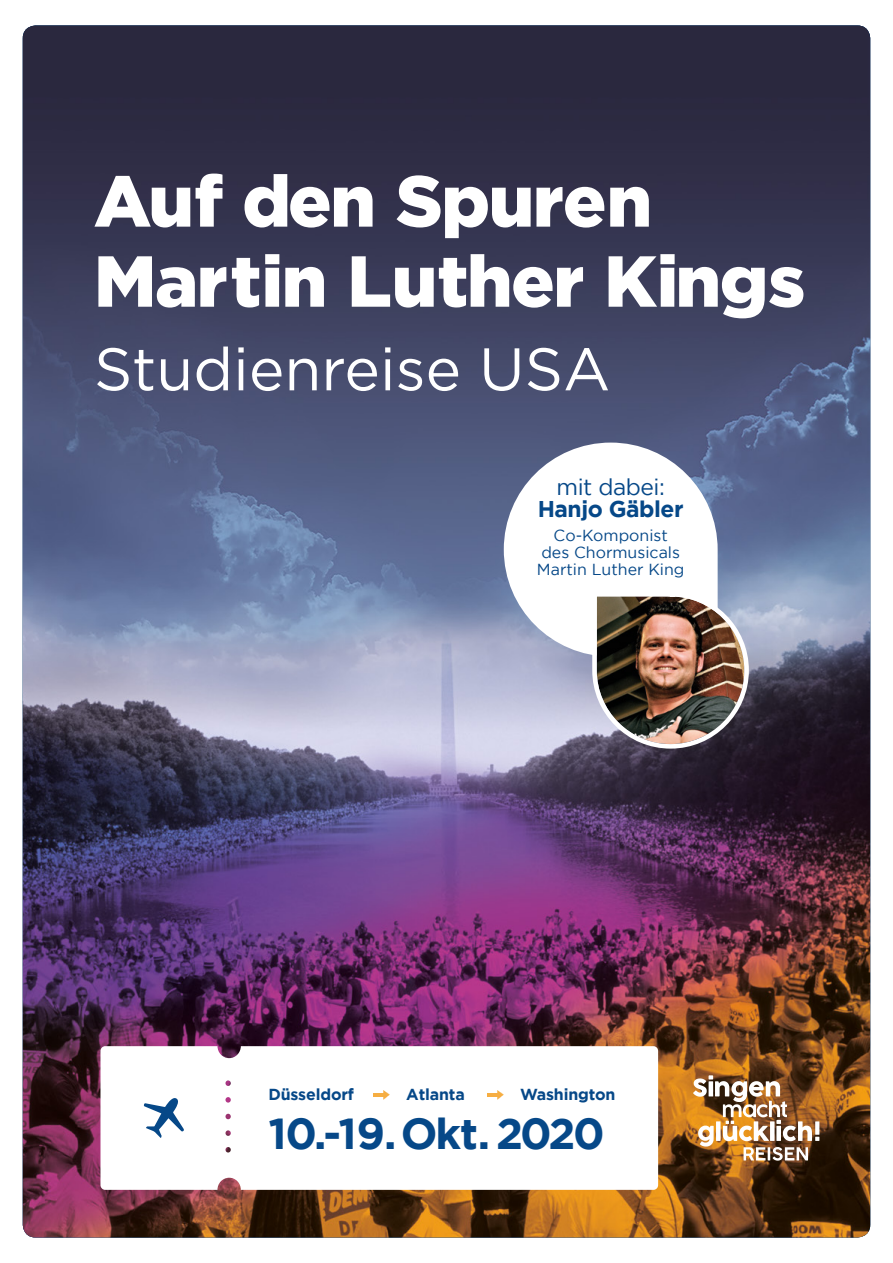
<style>
.page{position:relative;width:893px;height:1263px;background:#fff}
.page>*{position:absolute;margin:0;border:0;box-sizing:border-box;transform-origin:0 0}
.t1{font:900 72px/80.1px "Gotham";letter-spacing:-.02em;color:#fff}
.t2{font:60px "Gotham";color:#fff}
.t3{font:700 43.35px "Gotham";letter-spacing:-.05em;color:#064888}
.t4{font:700 22.8px "Gotham";letter-spacing:-.02em;color:#064888}
.t5{font:22.8px "Gotham";letter-spacing:-.02em;color:#064888}
.t6{font:15.9px/17px "Gotham";color:#064888;text-align:center}
.t7{font:700 15.9px "Gotham";letter-spacing:-.01em;color:#064888}
</style>
<div class="page">
<img style="left:23px;top:26px;width:847px;height:1211px">
<img style="left:693px;top:1075px;width:126px;height:86px">
<svg style="left:100px;top:1046px;width:558px;height:144px"></svg>
<svg style="left:144px;top:1097px;width:40px;height:41px"></svg>
<svg style="left:373px;top:1090px;width:17px;height:9px"></svg>
<svg style="left:487px;top:1090px;width:17px;height:9px"></svg>
<svg style="left:504px;top:443px;width:214px;height:214px"></svg>
<img style="left:590px;top:589px;width:161px;height:162px">
<h1 class="t1" style="left:94px;top:160px;width:713px">Auf den Spuren<br>Martin Luther Kings</h1>
<h2 class="t2" style="left:94px;top:331px;width:518px">Studienreise USA</h2>
<h3 class="t5" style="left:556px;top:472px;width:110px">mit dabei:</h3>
<h3 class="t4" style="left:538px;top:494px;width:147px">Hanjo Gäbler</h3>
<p class="t6" style="left:537px;top:527px;width:149px">Co-Komponist<br>des Chormusicals<br>Martin Luther King</p>
<p class="t7" style="left:269px;top:1084px;width:87px">Düsseldorf</p>
<p class="t7" style="left:406px;top:1084px;width:60px">Atlanta</p>
<p class="t7" style="left:520px;top:1084px;width:97px">Washington</p>
<h3 class="t3" style="left:269px;top:1105px;width:338px">10.-19. Okt. 2020</h3>
</div>
